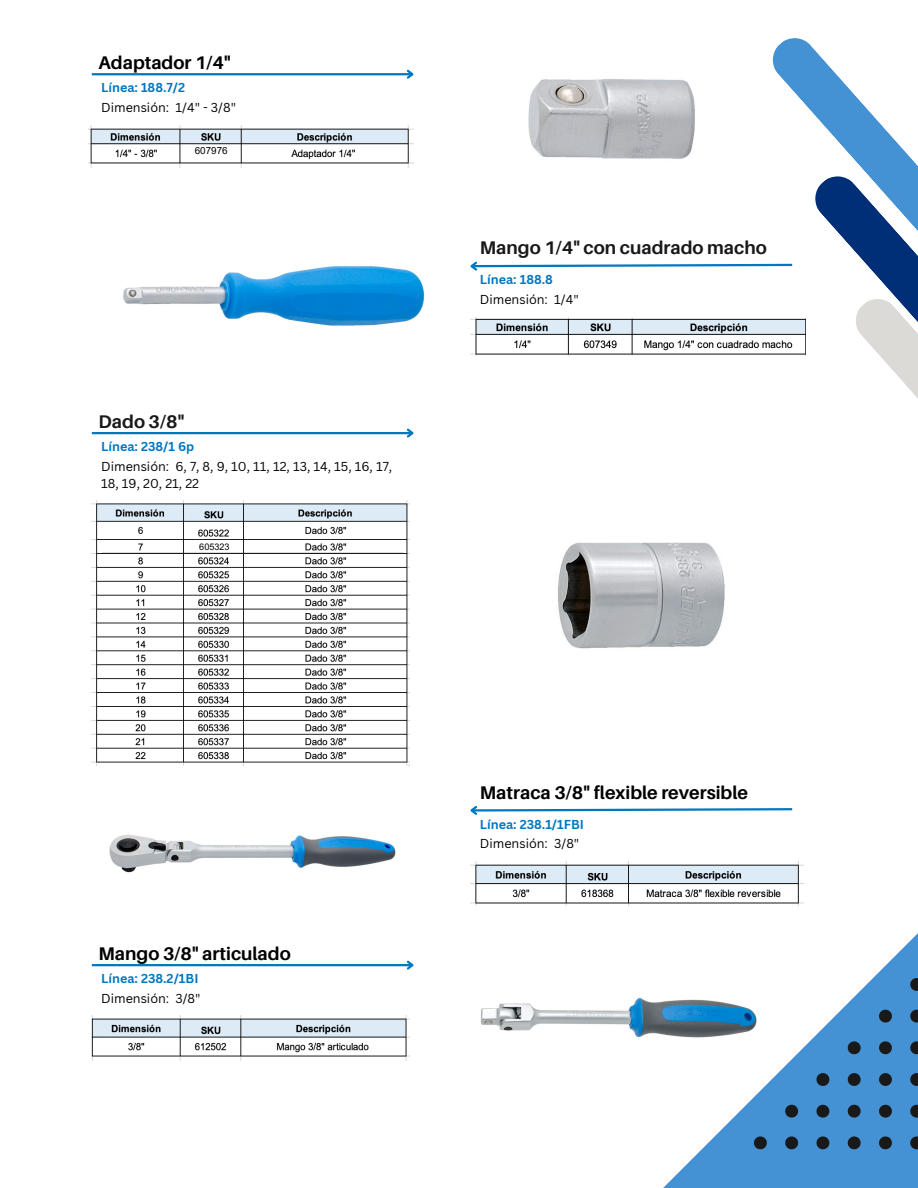
<style>
.page{position:relative;width:918px;height:1188px;background:#fff}
.page>*{position:absolute;margin:0;border:0;box-sizing:border-box;transform-origin:0 0}
.t1{font:700 18.3px "Aileron";color:#000}
.t2{font:700 18.3px "Aileron";color:#191919}
.t3{font:12.6px/16.8px "Canva Sans";color:#000}
.t4{font:700 12.6px "Canva Sans";color:#0077c1}
.t5{font:9.75px "Arial MT Pro";color:#000}
.t6{font:9.15px "Arial MT Pro";color:#000}
</style>
<div class="page">
<svg style="left:773px;top:38px;width:145px;height:824px"></svg>
<svg style="left:628px;top:905px;width:228px;height:283px"></svg>
<svg style="left:754px;top:1136px;width:13px;height:13px"></svg>
<svg style="left:785px;top:1136px;width:13px;height:13px"></svg>
<svg style="left:785px;top:1105px;width:13px;height:13px"></svg>
<svg style="left:816px;top:1136px;width:13px;height:13px"></svg>
<svg style="left:816px;top:1105px;width:13px;height:13px"></svg>
<svg style="left:816px;top:1073px;width:13px;height:13px"></svg>
<svg style="left:848px;top:1136px;width:8px;height:13px"></svg>
<svg style="left:848px;top:1105px;width:8px;height:13px"></svg>
<svg style="left:848px;top:1073px;width:8px;height:13px"></svg>
<svg style="left:848px;top:1041px;width:8px;height:13px"></svg>
<svg style="left:856px;top:299px;width:62px;height:889px"></svg>
<hr style="left:92px;top:73px;width:320px;height:2px;background:#0077c1">
<svg style="left:405px;top:69px;width:9px;height:10px"></svg>
<img style="left:528px;top:79px;width:167px;height:80px">
<svg style="left:470px;top:260px;width:324px;height:13px"></svg>
<img style="left:471px;top:317px;width:335px;height:38px">
<img style="left:123px;top:266px;width:302px;height:60px">
<hr style="left:92px;top:432px;width:320px;height:2px;background:#0077c1">
<svg style="left:405px;top:428px;width:9px;height:10px"></svg>
<img style="left:558px;top:542px;width:167px;height:107px">
<svg style="left:470px;top:804px;width:324px;height:13px"></svg>
<img style="left:109px;top:835px;width:287px;height:38px">
<img style="left:471px;top:862px;width:333px;height:43px">
<hr style="left:92px;top:964px;width:320px;height:2px;background:#0077c1">
<svg style="left:405px;top:960px;width:9px;height:10px"></svg>
<img style="left:92px;top:1016px;width:317px;height:45px">
<img style="left:480px;top:974px;width:312px;height:83px">
<img style="left:88px;top:125px;width:326px;height:42px">
<div style="left:191px;top:145px;width:40px;height:14px;background:#fff;border-radius:3px"></div>
<img style="left:92px;top:501px;width:317px;height:264px">
<div style="left:196px;top:542px;width:37px;height:12px;background:#fff;border-radius:3px"></div>
<hr style="left:102px;top:553px;width:302px;height:1px;background:#191919">
<p class="t1" style="left:99px;top:51px;width:134px">Adaptador 1/4"</p>
<p class="t4" style="left:101px;top:79px;width:86px">Línea: 188.7/2</p>
<p class="t3" style="left:101px;top:99px;width:136px">Dimensión: 1/4" - 3/8"</p>
<p class="t5" style="left:195px;top:147px;width:34px">607976</p>
<p class="t2" style="left:99px;top:410px;width:87px">Dado 3/8"</p>
<p class="t4" style="left:101px;top:437px;width:95px">Línea: 238/1 6p</p>
<p class="t3" style="left:101px;top:458px;width:293px">Dimensión: 6, 7, 8, 9, 10, 11, 12, 13, 14, 15, 16, 17,<br>18, 19, 20, 21, 22</p>
<p class="t6" style="left:199px;top:543px;width:32px">605323</p>
<p class="t2" style="left:480px;top:237px;width:288px">Mango 1/4" con cuadrado macho</p>
<p class="t4" style="left:480px;top:271px;width:75px">Línea: 188.8</p>
<p class="t3" style="left:480px;top:291px;width:100px">Dimensión: 1/4"</p>
<p class="t1" style="left:99px;top:942px;width:194px">Mango 3/8" articulado</p>
<p class="t4" style="left:101px;top:969px;width:99px">Línea: 238.2/1BI</p>
<p class="t3" style="left:101px;top:990px;width:101px">Dimensión: 3/8"</p>
<p class="t1" style="left:480px;top:781px;width:270px">Matraca 3/8" flexible reversible</p>
<p class="t4" style="left:480px;top:815px;width:106px">Línea: 238.1/1FBI</p>
<p class="t3" style="left:480px;top:835px;width:101px">Dimensión: 3/8"</p>
</div>
